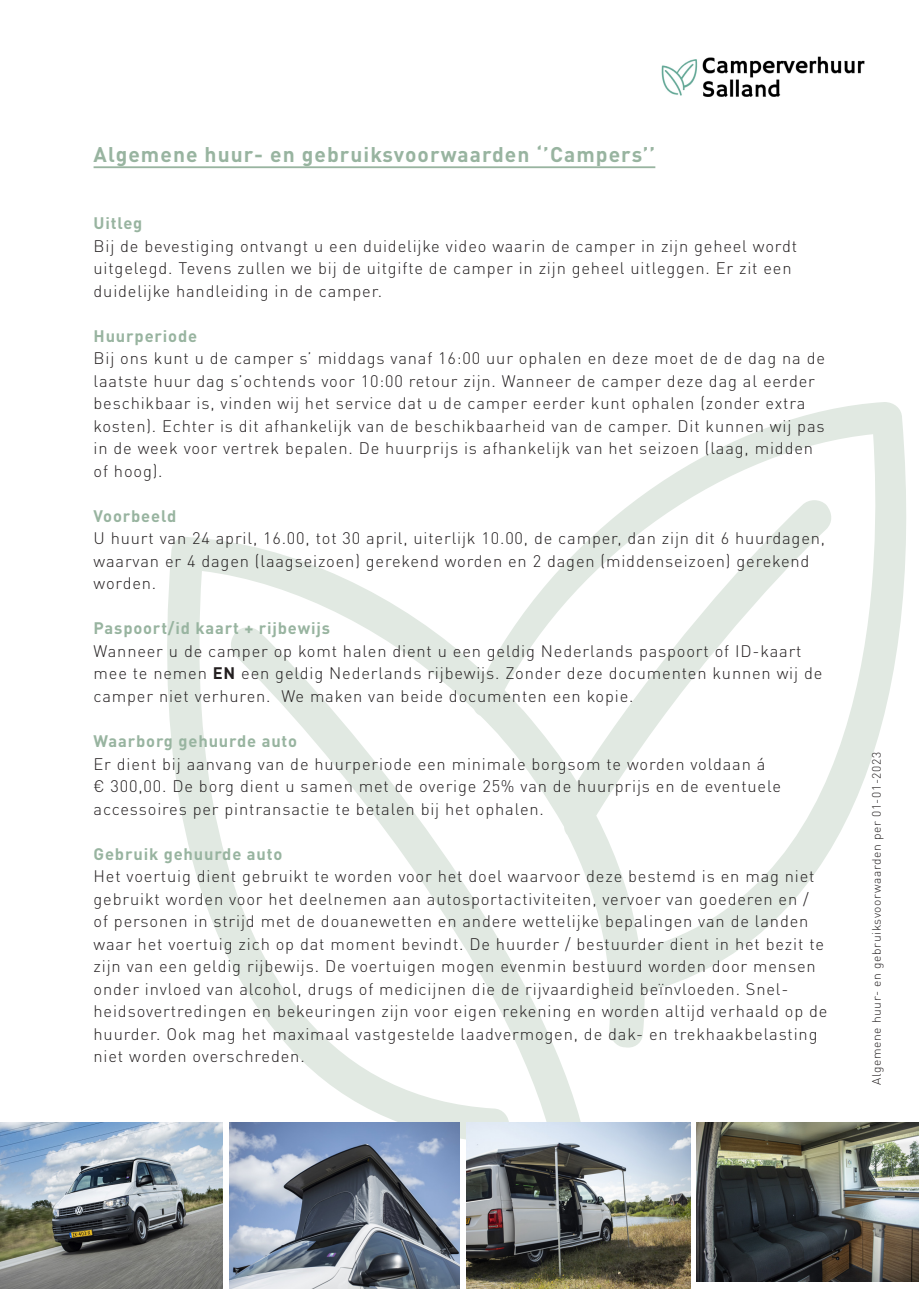
<style>
.page{position:relative;width:919px;height:1289px;background:#fff}
.page>*{position:absolute;margin:0;border:0;box-sizing:border-box;transform-origin:0 0}
.t1{font:700 21px "DIN Pro";letter-spacing:.05em;color:#98b4a0}
.t2{font:300 16.5px/22.5px "DIN Pro";letter-spacing:.05em;color:#231f20}
.t3{font:700 16.5px "DIN Pro";letter-spacing:.05em;color:#98b4a0}
.t4{font:300 12px "DIN Pro";letter-spacing:.05em;color:#231f20}
.s1{font-weight:700}
</style>
<div class="page">
<img style="left:0;top:1122px;width:223px;height:166px">
<svg style="left:154px;top:402px;width:752px;height:756px"></svg>
<img style="left:696px;top:1122px;width:222px;height:159px">
<img style="left:466px;top:1122px;width:224px;height:166px">
<img style="left:229px;top:1122px;width:230px;height:166px">
<hr style="left:94px;top:166px;width:561px;height:2px;background:#98b4a0">
<img style="left:661px;top:56px;width:204px;height:41px">
<p class="t1" style="left:94px;top:137px;width:563px">Algemene huur- en gebruiksvoorwaarden ‘’Campers’’</p>
<p class="t3" style="left:94px;top:209px;width:50px">Uitleg</p>
<p class="t2" style="left:94px;top:233px;width:705px">Bij de bevestiging ontvangt u een duidelijke video waarin de camper in zijn geheel wordt uitgelegd. Tevens zullen we bij de uitgifte de camper in zijn geheel uitleggen. Er zit een duidelijke handleiding in de camper.</p>
<p class="t3" style="left:94px;top:322px;width:105px">Huurperiode</p>
<p class="t2" style="left:94px;top:346px;width:733px">Bij ons kunt u de camper s’ middags vanaf 16:00 uur ophalen en deze moet de de dag na de laatste huur dag s’ochtends voor 10:00 retour zijn. Wanneer de camper deze dag al eerder beschikbaar is, vinden wij het service dat u de camper eerder kunt ophalen (zonder extra kosten). Echter is dit afhankelijk van de beschikbaarheid van de camper. Dit kunnen wij pas in de week voor vertrek bepalen. De huurprijs is afhankelijk van het seizoen (laag, midden of hoog).</p>
<p class="t3" style="left:94px;top:502px;width:84px">Voorbeeld</p>
<p class="t2" style="left:94px;top:526px;width:733px">U huurt van 24 april, 16.00, tot 30 april, uiterlijk 10.00, de camper, dan zijn dit 6 huurdagen, waarvan er 4 dagen (laagseizoen) gerekend worden en 2 dagen (middenseizoen) gerekend worden.</p>
<p class="t3" style="left:94px;top:614px;width:238px">Paspoort/id kaart + rijbewijs</p>
<p class="t2" style="left:94px;top:638px;width:730px">Wanneer u de camper op komt halen dient u een geldig Nederlands paspoort of ID-kaart mee te nemen <span class="s1">EN</span> een geldig Nederlands rijbewijs. Zonder deze documenten kunnen wij de camper niet verhuren. We maken van beide documenten een kopie.</p>
<p class="t3" style="left:94px;top:727px;width:205px">Waarborg gehuurde auto</p>
<p class="t2" style="left:94px;top:751px;width:689px">Er dient bij aanvang van de huurperiode een minimale borgsom te worden voldaan á<br>€ 300,00. De borg dient u samen met de overige 25% van de huurprijs en de eventuele accessoires per pintransactie te betalen bij het ophalen.</p>
<p class="t3" style="left:94px;top:839px;width:190px">Gebruik gehuurde auto</p>
<p class="t2" style="left:94px;top:863px;width:735px">Het voertuig dient gebruikt te worden voor het doel waarvoor deze bestemd is en mag niet gebruikt worden voor het deelnemen aan autosportactiviteiten, vervoer van goederen en /<br>of personen in strijd met de douanewetten en andere wettelijke bepalingen van de landen waar het voertuig zich op dat moment bevindt. De huurder / bestuurder dient in het bezit te zijn van een geldig rijbewijs. De voertuigen mogen evenmin bestuurd worden door mensen onder invloed van alcohol, drugs of medicijnen die de rijvaardigheid beïnvloeden. Snel&shy;heidsovertredingen en bekeuringen zijn voor eigen rekening en worden altijd verhaald op de huurder. Ook mag het maximaal vastgestelde laadvermogen, de dak- en trekhaakbelasting niet worden overschreden.</p>
<p class="t4" style="left:867px;top:1084px;width:334px;rotate:-90deg">Algemene huur- en gebruiksvoorwaarden per 01-01-2023</p>
</div>
